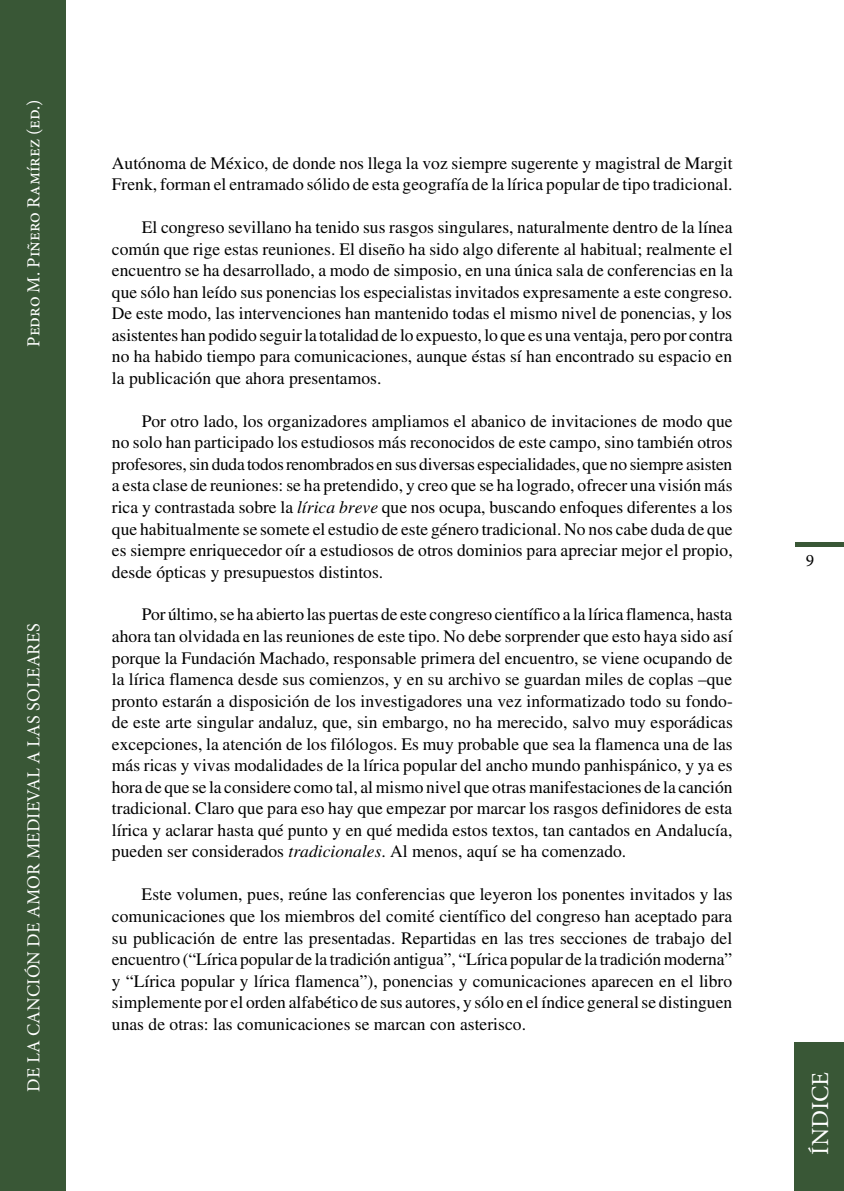
<style>
.page{position:relative;width:844px;height:1191px;background:#fff}
.page>*{position:absolute;margin:0;border:0;box-sizing:border-box;transform-origin:0 0}
.t1{font:24.5px "Minion Pro";color:#fff}
.t2{font:18.38px "Minion Pro";color:#fff}
.t3{font:17.5px/21.5px "Times";color:#000;text-align:justify}
.t4{font:17.5px "Minion Pro";color:#000}
.s1{font-style:italic}
</style>
<div class="page">
<div style="left:0;top:0;width:66px;height:1191px;background:#395736"></div>
<div style="left:794px;top:1042px;width:49px;height:149px;background:#395736"></div>
<hr style="left:795px;top:543px;width:48px;height:4px;background:#395736">
<p class="t2" style="left:21px;top:347px;width:249px;rotate:-90deg">Pedro M. Piñero Ramírez (ed.)</p>
<p class="t2" style="left:21px;top:1091px;width:469px;rotate:-90deg">DE LA CANCIÓN DE AMOR MEDIEVAL A LAS SOLEARES</p>
<p class="t3" style="left:112px;top:152px;width:622px">Autónoma de México, de donde nos llega la voz siempre sugerente y magistral de Margit<br>Frenk, forman el entramado sólido de esta geografía de la lírica popular de tipo tradicional.</p>
<p class="t3" style="left:112px;top:216px;width:622px;text-indent:30px">El congreso sevillano ha tenido sus rasgos singulares, naturalmente dentro de la línea común que rige estas reuniones. El diseño ha sido algo diferente al habitual; realmente el encuentro se ha desarrollado, a modo de simposio, en una única sala de conferencias en la que sólo han leído sus ponencias los especialistas invitados expresamente a este congreso.<br>De este modo, las intervenciones han mantenido todas el mismo nivel de ponencias, y los asistentes han podido seguirlatotalidad delo expuesto, lo que es una ventaja, pero por contra no ha habido tiempo para comunicaciones, aunque éstas sí han encontrado su espacio en la publicación que ahora presentamos.</p>
<p class="t3" style="left:112px;top:410px;width:622px;text-indent:30px">Por otro lado, los organizadores ampliamos el abanico de invitaciones de modo que no solo han participado los estudiosos más reconocidos de este campo, sino también otros profesores, sin dudatodos renombrados en sus diversas especialidades, que no siempre asisten a esta clase de reuniones: se ha pretendido, y creo que se ha logrado, ofrecer una visión más rica y contrastada sobre la <span class="s1">lírica breve</span> que nos ocupa, buscando enfoques diferentes a los que habitualmente se somete el estudio de este género tradicional. No nos cabe duda de que es siempre enriquecedor oír a estudiosos de otros dominios para apreciar mejor el propio, desde ópticas y presupuestos distintos.</p>
<p class="t3" style="left:112px;top:604px;width:622px;text-indent:30px">Por último, se ha abierto las puertas de este congreso científico a la lírica flamenca, hasta ahora tan olvidada en las reuniones de este tipo. No debe sorprender que esto haya sido así porque la Fundación Machado, responsable primera del encuentro, se viene ocupando de la lírica flamenca desde sus comienzos, y en su archivo se guardan miles de coplas –que pronto estarán a disposición de los investigadores una vez informatizado todo su fondo&shy;de este arte singular andaluz, que, sin embargo, no ha merecido, salvo muy esporádicas excepciones, la atención de los filólogos. Es muy probable que sea la flamenca una de las más ricas y vivas modalidades de la lírica popular del ancho mundo panhispánico, y ya es hora de que se la considere como tal, al mismo nivel que otras manifestaciones de la canción tradicional. Claro que para eso hay que empezar por marcar los rasgos definidores de esta lírica y aclarar hasta qué punto y en qué medida estos textos, tan cantados en Andalucía, pueden ser considerados <span class="s1">tradicionales</span>. Al menos, aquí se ha comenzado.</p>
<p class="t3" style="left:112px;top:883px;width:622px;text-indent:30px">Este volumen, pues, reúne las conferencias que leyeron los ponentes invitados y las comunicaciones que los miembros del comité científico del congreso han aceptado para su publicación de entre las presentadas. Repartidas en las tres secciones de trabajo del encuentro (“Lírica popular de la tradición antigua”, “Lírica popular de la tradición moderna” y “Lírica popular y lírica flamenca”), ponencias y comunicaciones aparecen en el libro simplemente por el orden alfabético de sus autores, y sólo en el índice general se distinguen unas de otras: las comunicaciones se marcan con asterisco.</p>
<p class="t4" style="left:805px;top:548px;width:10px">9</p>
<h1 class="t1" style="left:803px;top:1154px;width:84px;rotate:-90deg">ÍNDICE</h1>
</div>
